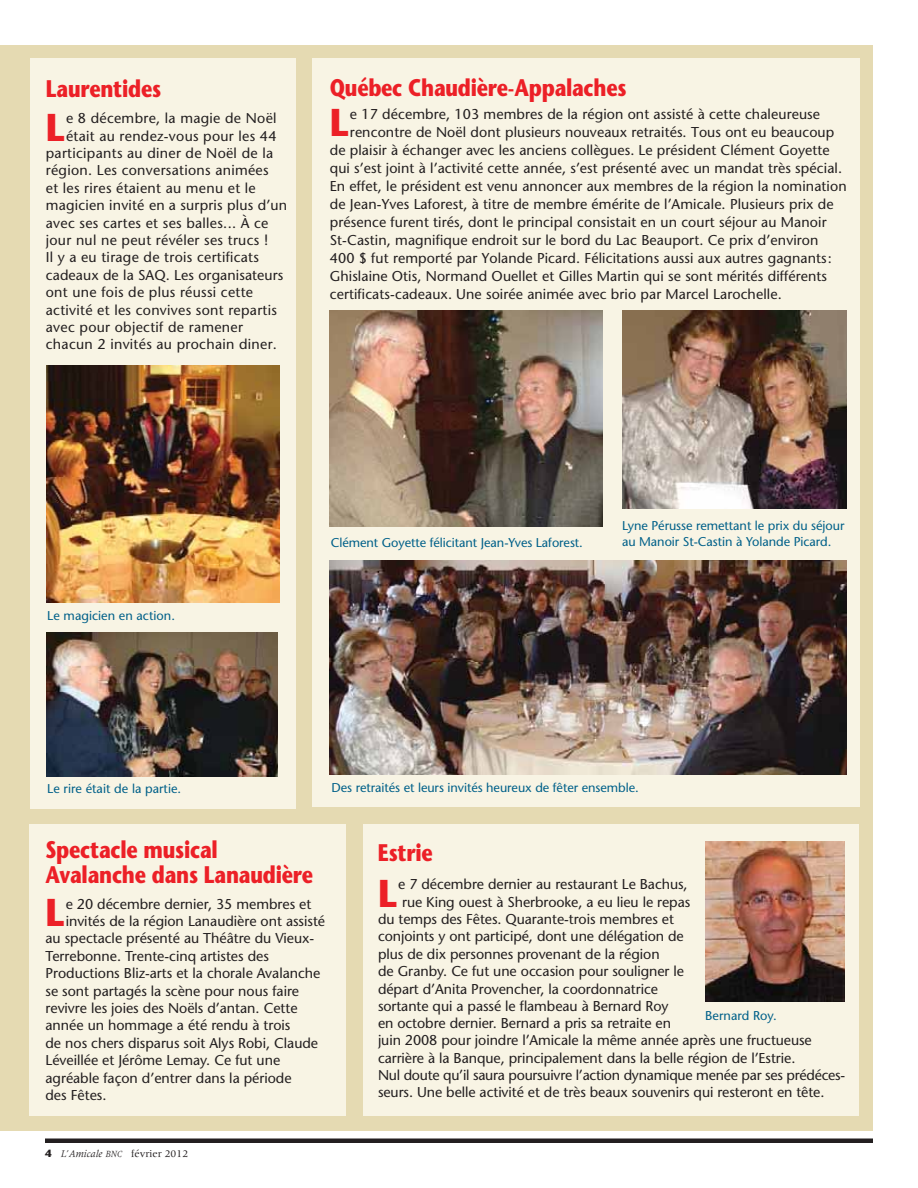
<style>
.page{position:relative;width:918px;height:1188px;background:#fff}
.page>*{position:absolute;margin:0;border:0;box-sizing:border-box;transform-origin:0 0}
.t1{font:700 38.7px "Stone Sans";color:#ec2027;scale:.9 1}
.t2{font:700 24px "Stone Sans";letter-spacing:-.01em;color:#ec2027;scale:.82 1}
.t3{font:14.25px "Stone Sans";letter-spacing:.005em;color:#231f20}
.t4{font:14.25px "Stone Sans";letter-spacing:-.02em;color:#231f20}
.t5{font:12.75px/16px "Stone Sans";letter-spacing:-.005em;color:#006089}
.t6{font:10.5px "Meridien";color:#231f20}
.s1{font-family:"Stone Sans";font-weight:700}
.s2{font-style:italic}
.s3{font-style:italic;font-size:9.75px}
</style>
<div class="page">
<div style="left:45px;top:1138px;width:828px;height:5px;background:#231f20"></div>
<div style="left:0;top:45px;width:873px;height:1086px;background:#e5dab2"></div>
<div style="left:30px;top:58px;width:266px;height:751px;background:#f8f4e4"></div>
<div style="left:363px;top:825px;width:495px;height:291px;background:#f8f4e4"></div>
<div style="left:29px;top:825px;width:317px;height:291px;background:#f8f4e4"></div>
<img style="left:47px;top:632px;width:230px;height:144px">
<img style="left:47px;top:365px;width:232px;height:237px">
<div style="left:312px;top:58px;width:548px;height:749px;background:#f8f4e4"></div>
<img style="left:330px;top:561px;width:516px;height:213px">
<img style="left:330px;top:310px;width:272px;height:217px">
<img style="left:622px;top:310px;width:224px;height:199px">
<img style="left:705px;top:842px;width:139px;height:159px">
<h2 class="t2" style="left:46px;top:80px;width:142px">Laurentides</h2>
<h1 class="t1" style="left:46px;top:112px;width:23px">L</h1>
<p class="t3" style="left:66px;top:113px;width:212px">e 8 décembre, la magie de Noël</p>
<p class="t3" style="left:66px;top:130px;width:212px">était au rendez-vous pour les 44</p>
<p class="t3" style="left:46px;top:148px;width:229px">participants au diner de Noël de la</p>
<p class="t3" style="left:46px;top:165px;width:224px">région. Les conversations animées</p>
<p class="t3" style="left:46px;top:182px;width:212px">et les rires étaient au menu et le</p>
<p class="t3" style="left:46px;top:200px;width:243px">magicien invité en a surpris plus d’un</p>
<p class="t3" style="left:46px;top:217px;width:224px">avec ses cartes et ses balles... À ce</p>
<p class="t3" style="left:46px;top:235px;width:224px">jour nul ne peut révéler ses trucs !</p>
<p class="t3" style="left:46px;top:252px;width:215px">Il y a eu tirage de trois certificats</p>
<p class="t3" style="left:46px;top:269px;width:239px">cadeaux de la SAQ. Les organisateurs</p>
<p class="t3" style="left:46px;top:287px;width:209px">ont une fois de plus réussi cette</p>
<p class="t3" style="left:46px;top:304px;width:233px">activité et les convives sont repartis</p>
<p class="t3" style="left:46px;top:322px;width:199px">avec pour objectif de ramener</p>
<p class="t3" style="left:46px;top:339px;width:233px">chacun 2 invités au prochain diner.</p>
<h2 class="t2" style="left:330px;top:78px;width:363px">Québec Chaudière-Appalaches</h2>
<h1 class="t1" style="left:330px;top:108px;width:23px">L</h1>
<p class="t3" style="left:350px;top:108px;width:472px">e 17 décembre, 103 membres de la région ont assisté à cette chaleureuse</p>
<p class="t3" style="left:350px;top:126px;width:486px">rencontre de Noël dont plusieurs nouveaux retraités. Tous ont eu beaucoup</p>
<p class="t3" style="left:330px;top:144px;width:501px">de plaisir à échanger avec les anciens collègues. Le président Clément Goyette</p>
<p class="t3" style="left:330px;top:162px;width:514px">qui s’est joint à l’activité cette année, s’est présenté avec un mandat très spécial.</p>
<p class="t3" style="left:330px;top:180px;width:518px">En effet, le président est venu annoncer aux membres de la région la nomination</p>
<p class="t3" style="left:330px;top:198px;width:505px">de Jean-Yves Laforest, à titre de membre émérite de l’Amicale. Plusieurs prix de</p>
<p class="t3" style="left:330px;top:216px;width:498px">présence furent tirés, dont le principal consistait en un court séjour au Manoir</p>
<p class="t3" style="left:330px;top:234px;width:490px">St-Castin, magnifique endroit sur le bord du Lac Beauport. Ce prix d’environ</p>
<p class="t3" style="left:330px;top:252px;width:503px">400 $ fut remporté par Yolande Picard. Félicitations aussi aux autres gagnants:</p>
<p class="t3" style="left:330px;top:270px;width:499px">Ghislaine Otis, Normand Ouellet et Gilles Martin qui se sont mérités différents</p>
<p class="t3" style="left:330px;top:288px;width:453px">certificats-cadeaux. Une soirée animée avec brio par Marcel Larochelle.</p>
<p class="t5" style="left:47px;top:609px;width:129px">Le magicien en action.</p>
<p class="t5" style="left:47px;top:782px;width:136px">Le rire était de la partie.</p>
<p class="t5" style="left:331px;top:536px;width:254px">Clément Goyette félicitant Jean-Yves Laforest.</p>
<p class="t5" style="left:622px;top:519px;width:224px">Lyne Pérusse remettant le prix du séjour au Manoir St-Castin à Yolande Picard.</p>
<p class="t5" style="left:332px;top:780px;width:309px">Des retraités et leurs invités heureux de fêter ensemble.</p>
<h2 class="t2" style="left:46px;top:840px;width:212px">Spectacle musical</h2>
<h2 class="t2" style="left:378px;top:843px;width:68px">Estrie</h2>
<h2 class="t2" style="left:46px;top:865px;width:328px">Avalanche dans Lanaudière</h2>
<h1 class="t1" style="left:378px;top:878px;width:23px">L</h1>
<p class="t3" style="left:398px;top:879px;width:291px">e 7 décembre dernier au restaurant Le Bachus,</p>
<p class="t3" style="left:402px;top:896px;width:290px">rue King ouest à Sherbrooke, a eu lieu le repas</p>
<p class="t3" style="left:378px;top:913px;width:298px">du temps des Fêtes. Quarante-trois membres et</p>
<p class="t3" style="left:378px;top:931px;width:307px">conjoints y ont participé, dont une délégation de</p>
<p class="t3" style="left:378px;top:948px;width:283px">plus de dix personnes provenant de la région</p>
<p class="t3" style="left:378px;top:966px;width:308px">de Granby. Ce fut une occasion pour souligner le</p>
<p class="t3" style="left:378px;top:983px;width:282px">départ d’Anita Provencher, la coordonnatrice</p>
<p class="t3" style="left:378px;top:1000px;width:292px">sortante qui a passé le flambeau à Bernard Roy</p>
<p class="t3" style="left:378px;top:1018px;width:295px">en octobre dernier. Bernard a pris sa retraite en</p>
<p class="t3" style="left:378px;top:1035px;width:435px">juin 2008 pour joindre l’Amicale la même année après une fructueuse</p>
<p class="t3" style="left:378px;top:1052px;width:419px">carrière à la Banque, principalement dans la belle région de l’Estrie.</p>
<p class="t4" style="left:378px;top:1069px;width:469px">Nul doute qu’il saura poursuivre l’action dynamique menée par ses prédéces-</p>
<p class="t3" style="left:378px;top:1087px;width:448px">seurs. Une belle activité et de très beaux souvenirs qui resteront en tête.</p>
<h1 class="t1" style="left:46px;top:898px;width:23px">L</h1>
<p class="t3" style="left:66px;top:898px;width:247px">e 20 décembre dernier, 35 membres et</p>
<p class="t3" style="left:66px;top:916px;width:261px">invités de la région Lanaudière ont assisté</p>
<p class="t3" style="left:46px;top:933px;width:270px">au spectacle présenté au Théâtre du Vieux-</p>
<p class="t3" style="left:46px;top:950px;width:225px">Terrebonne. Trente-cinq artistes des</p>
<p class="t3" style="left:46px;top:968px;width:276px">Productions Bliz-arts et la chorale Avalanche</p>
<p class="t3" style="left:46px;top:985px;width:255px">se sont partagés la scène pour nous faire</p>
<p class="t3" style="left:46px;top:1003px;width:254px">revivre les joies des Noëls d’antan. Cette</p>
<p class="t3" style="left:46px;top:1020px;width:246px">année un hommage a été rendu à trois</p>
<p class="t3" style="left:46px;top:1037px;width:274px">de nos chers disparus soit Alys Robi, Claude</p>
<p class="t3" style="left:46px;top:1055px;width:236px">Léveillée et Jérôme Lemay. Ce fut une</p>
<p class="t3" style="left:46px;top:1072px;width:248px">agréable façon d’entrer dans la période</p>
<p class="t3" style="left:46px;top:1090px;width:62px">des Fêtes.</p>
<p class="t5" style="left:705px;top:1009px;width:73px">Bernard Roy.</p>
<p class="t6" style="left:45px;top:1149px;width:145px"><span class="s1">4</span> <span class="s2">L’Amicale</span> <span class="s3">BNC</span> février 2012</p>
</div>
